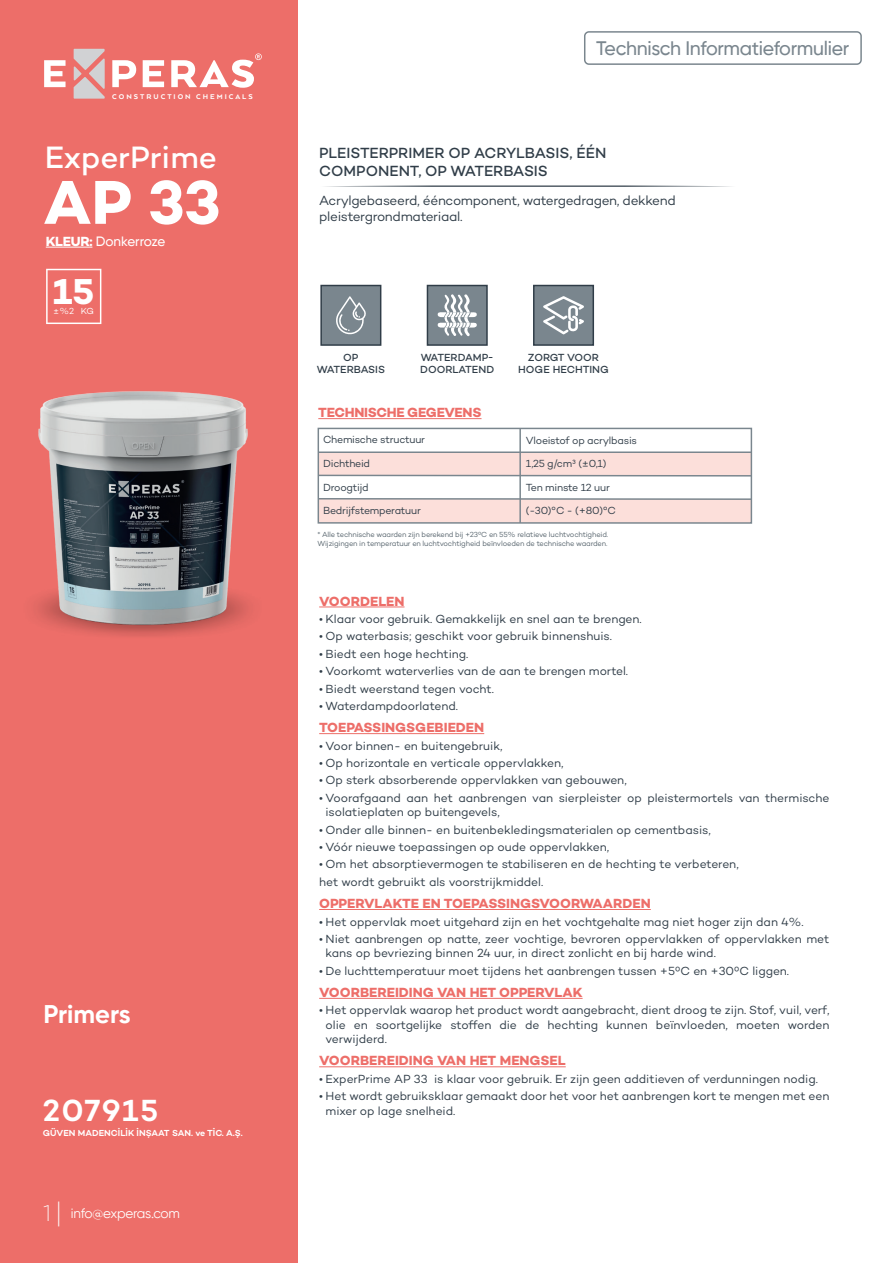
<style>
.page{position:relative;width:893px;height:1263px;background:#fff}
.page>*{position:absolute;margin:0;border:0;box-sizing:border-box;transform-origin:0 0}
.t1{font:700 63px "Campton";color:#fff}
.t2{font:700 36.75px "Campton";color:#fff}
.t3{font:500 31.5px "Campton";color:#fff}
.t4{font:600 31.2px "Campton";letter-spacing:.04em;color:#fff}
.t5{font:700 25.5px "Gilroy";color:#fff}
.t6{font:500 19.5px "Gilroy";letter-spacing:-.015em;color:#7a868e}
.t7{font:500 15px/18px "Campton";color:#303d48}
.t8{font:700 13.5px "Campton";color:#ed6e69}
.t9{font:13.5px/16.2px "Campton";letter-spacing:-.025em;color:#303d48}
.t10{font:13.5px "Gilroy";letter-spacing:-.015em;color:#fff}
.t11{font:700 13.5px "Campton";letter-spacing:-.02em;color:#ed6e69}
.t12{font:500 13.5px "Gilroy";color:#fff}
.t13{font:12px/14.4px "Campton";letter-spacing:-.005em;color:#303d48}
.t14{font:10.5px "Campton";letter-spacing:-.025em;color:#303d48}
.t15{font:500 10.5px/12.6px "Campton";color:#303d48;text-align:center}
.t16{font:9px "Campton";color:#fff}
.t17{font:600 8.85px "Campton";color:#fff}
.t18{font:800 7.95px "Arquitecta";letter-spacing:.255em;color:#fff}
.t19{font:7.5px/9px "Campton";letter-spacing:-.025em;color:#59666f}
.s1{font-family:"Campton";font-weight:700}
.s2{font-weight:200;font-size:22.5px}
.s3{font-weight:200;font-size:27px}
</style>
<div class="page">
<hr style="left:319px;top:607px;width:85px;height:1px;background:#ed6e69">
<hr style="left:319px;top:733px;width:165px;height:1px;background:#ed6e69">
<hr style="left:319px;top:909px;width:332px;height:1px;background:#ed6e69">
<hr style="left:319px;top:998px;width:264px;height:1px;background:#ed6e69">
<hr style="left:319px;top:1066px;width:247px;height:1px;background:#ed6e69">
<svg style="left:325px;top:185px;width:406px;height:2px"></svg>
<div style="left:0;top:0;width:298px;height:1263px;background:#ed6e69"></div>
<hr style="left:46px;top:247px;width:46px;height:1px;background:#fff">
<svg style="left:46px;top:269px;width:55px;height:55px"></svg>
<svg style="left:44px;top:60px;width:22px;height:27px"></svg>
<svg style="left:112px;top:60px;width:24px;height:27px"></svg>
<svg style="left:143px;top:60px;width:21px;height:27px"></svg>
<svg style="left:74px;top:49px;width:31px;height:50px"></svg>
<svg style="left:171px;top:53px;width:91px;height:35px"></svg>
<img style="left:34px;top:391px;width:215px;height:246px">
<div style="left:427px;top:285px;width:61px;height:61px;background:#7a868e;border:1px solid #303d48"></div>
<div style="left:533px;top:285px;width:61px;height:61px;background:#7a868e;border:1px solid #303d48"></div>
<div style="left:320px;top:285px;width:61px;height:61px;background:#7a868e;border:1px solid #303d48"></div>
<svg style="left:336px;top:296px;width:30px;height:39px"></svg>
<svg style="left:438px;top:294px;width:39px;height:43px"></svg>
<svg style="left:543px;top:296px;width:41px;height:38px"></svg>
<div style="left:318px;top:452px;width:433px;height:24px;background:#fcdfda"></div>
<div style="left:318px;top:499px;width:433px;height:24px;background:#fcdfda"></div>
<hr style="left:318px;top:418px;width:163px;height:1px;background:#ed6e69">
<div style="left:318px;top:428px;width:434px;height:96px;border:1px solid #7a868e"></div>
<hr style="left:519px;top:429px;width:2px;height:94px;background:#7a868e">
<hr style="left:318px;top:475px;width:433px;height:2px;background:#7a868e">
<hr style="left:318px;top:498px;width:433px;height:2px;background:#7a868e">
<hr style="left:318px;top:451px;width:433px;height:2px;background:#7a868e">
<div style="left:584px;top:31px;width:278px;height:34px;border:1px solid #7a868e;border-radius:4px"></div>
<p class="t18" style="left:112px;top:91px;width:142px">CONSTRUCTION CHEMICALS</p>
<h3 class="t3" style="left:45px;top:138px;width:174px">ExperPrime</h3>
<h1 class="t1" style="left:43px;top:162px;width:179px">AP 33</h1>
<p class="t12" style="left:46px;top:233px;width:121px"><span class="s1">KLEUR:</span> Donkerroze</p>
<h2 class="t2" style="left:53px;top:268px;width:43px">15</h2>
<p class="t16" style="left:53px;top:306px;width:42px">±%2 KG</p>
<h3 class="t5" style="left:43px;top:998px;width:89px">Primers</h3>
<h3 class="t4" style="left:43px;top:1090px;width:117px">207915</h3>
<p class="t17" style="left:43px;top:1127px;width:201px">GÜVEN MADENCİLİK İNŞAAT SAN. ve TİC. A.Ş.</p>
<p class="t10" style="left:43px;top:1205px;width:138px"><span class="s2">1</span> <span class="s3">|</span> info@experas.com</p>
<h3 class="t6" style="left:596px;top:36px;width:255px">Technisch Informatieformulier</h3>
<p class="t7" style="left:319px;top:143px;width:289px">PLEISTERPRIMER OP ACRYLBASIS, ÉÉN<br>COMPONENT, OP WATERBASIS</p>
<p class="t9" style="left:319px;top:192px;width:358px">Acrylgebaseerd, ééncomponent, watergedragen, dekkend pleistergrondmateriaal.</p>
<p class="t15" style="left:317px;top:351px;width:70px">OP<br>WATERBASIS</p>
<p class="t11" style="left:318px;top:404px;width:165px">TECHNISCHE GEGEVENS</p>
<p class="t14" style="left:323px;top:433px;width:104px">Chemische structuur</p>
<p class="t14" style="left:526px;top:434px;width:113px">Vloeistof op acrylbasis</p>
<p class="t14" style="left:323px;top:481px;width:47px">Droogtijd</p>
<p class="t14" style="left:526px;top:481px;width:86px">Ten minste 12 uur</p>
<p class="t15" style="left:420px;top:351px;width:76px;text-align:left">WATERDAMP-<br>DOORLATEND</p>
<p class="t15" style="left:518px;top:351px;width:92px">ZORGT VOOR<br>HOGE HECHTING</p>
<p class="t14" style="left:323px;top:457px;width:48px">Dichtheid</p>
<p class="t14" style="left:526px;top:457px;width:82px">1,25 g/cm³ (±0,1)</p>
<p class="t14" style="left:323px;top:503px;width:99px">Bedrijfstemperatuur</p>
<p class="t14" style="left:526px;top:504px;width:92px">(-30)°C - (+80)°C</p>
<p class="t19" style="left:317px;top:530px;width:292px">* Alle technische waarden zijn berekend bij +23⁰C en 55% relatieve luchtvochtigheid.<br>Wijzigingen in temperatuur en luchtvochtigheid beïnvloeden de technische waarden.</p>
<p class="t8" style="left:319px;top:592px;width:87px">VOORDELEN</p>
<p class="t13" style="left:319px;top:611px;width:324px">• Klaar voor gebruik. Gemakkelijk en snel aan te brengen.</p>
<p class="t13" style="left:319px;top:629px;width:294px">• Op waterbasis; geschikt voor gebruik binnenshuis.</p>
<p class="t13" style="left:319px;top:646px;width:151px">• Biedt een hoge hechting.</p>
<p class="t13" style="left:319px;top:664px;width:310px">• Voorkomt waterverlies van de aan te brengen mortel.</p>
<p class="t13" style="left:319px;top:681px;width:176px">• Biedt weerstand tegen vocht.</p>
<p class="t13" style="left:319px;top:698px;width:140px">• Waterdampdoorlatend.</p>
<p class="t8" style="left:319px;top:719px;width:167px">TOEPASSINGSGEBIEDEN</p>
<p class="t13" style="left:319px;top:738px;width:185px">• Voor binnen- en buitengebruik,</p>
<p class="t13" style="left:319px;top:755px;width:246px">• Op horizontale en verticale oppervlakken,</p>
<p class="t13" style="left:319px;top:773px;width:309px">• Op sterk absorberende oppervlakken van gebouwen,</p>
<p class="t13" style="left:326px;top:790px;width:505px;text-indent:-6px">• Voorafgaand aan het aanbrengen van sierpleister op pleistermortels van thermische isolatieplaten op buitengevels,</p>
<p class="t13" style="left:319px;top:822px;width:393px">• Onder alle binnen- en buitenbekledingsmaterialen op cementbasis,</p>
<p class="t13" style="left:319px;top:839px;width:291px">• Vóór nieuwe toepassingen op oude oppervlakken,</p>
<p class="t13" style="left:319px;top:855px;width:421px;line-height:17.4px">• Om het absorptievermogen te stabiliseren en de hechting te verbeteren, het wordt gebruikt als voorstrijkmiddel.</p>
<p class="t8" style="left:319px;top:895px;width:333px">OPPERVLAKTE EN TOEPASSINGSVOORWAARDEN</p>
<p class="t13" style="left:319px;top:914px;width:486px">• Het oppervlak moet uitgehard zijn en het vochtgehalte mag niet hoger zijn dan 4%.</p>
<p class="t13" style="left:326px;top:931px;width:505px;text-indent:-6px">• Niet aanbrengen op natte, zeer vochtige, bevroren oppervlakken of oppervlakken met kans op bevriezing binnen 24 uur, in direct zonlicht en bij harde wind.</p>
<p class="t13" style="left:319px;top:963px;width:471px">• De luchttemperatuur moet tijdens het aanbrengen tussen +5⁰C en +30⁰C liggen.</p>
<p class="t8" style="left:319px;top:984px;width:265px">VOORBEREIDING VAN HET OPPERVLAK</p>
<p class="t13" style="left:326px;top:1003px;width:505px;text-align:justify;text-indent:-6px">• Het oppervlak waarop het product wordt aangebracht, dient droog te zijn. Stof, vuil, verf, olie en soortgelijke stoffen die de hechting kunnen beïnvloeden, moeten worden verwijderd.</p>
<p class="t8" style="left:319px;top:1052px;width:248px">VOORBEREIDING VAN HET MENGSEL</p>
<p class="t13" style="left:319px;top:1071px;width:500px">• ExperPrime AP 33 is klaar voor gebruik. Er zijn geen additieven of verdunningen nodig.</p>
<p class="t13" style="left:326px;top:1089px;width:505px;text-indent:-6px">• Het wordt gebruiksklaar gemaakt door het voor het aanbrengen kort te mengen met een mixer op lage snelheid.</p>
</div>
